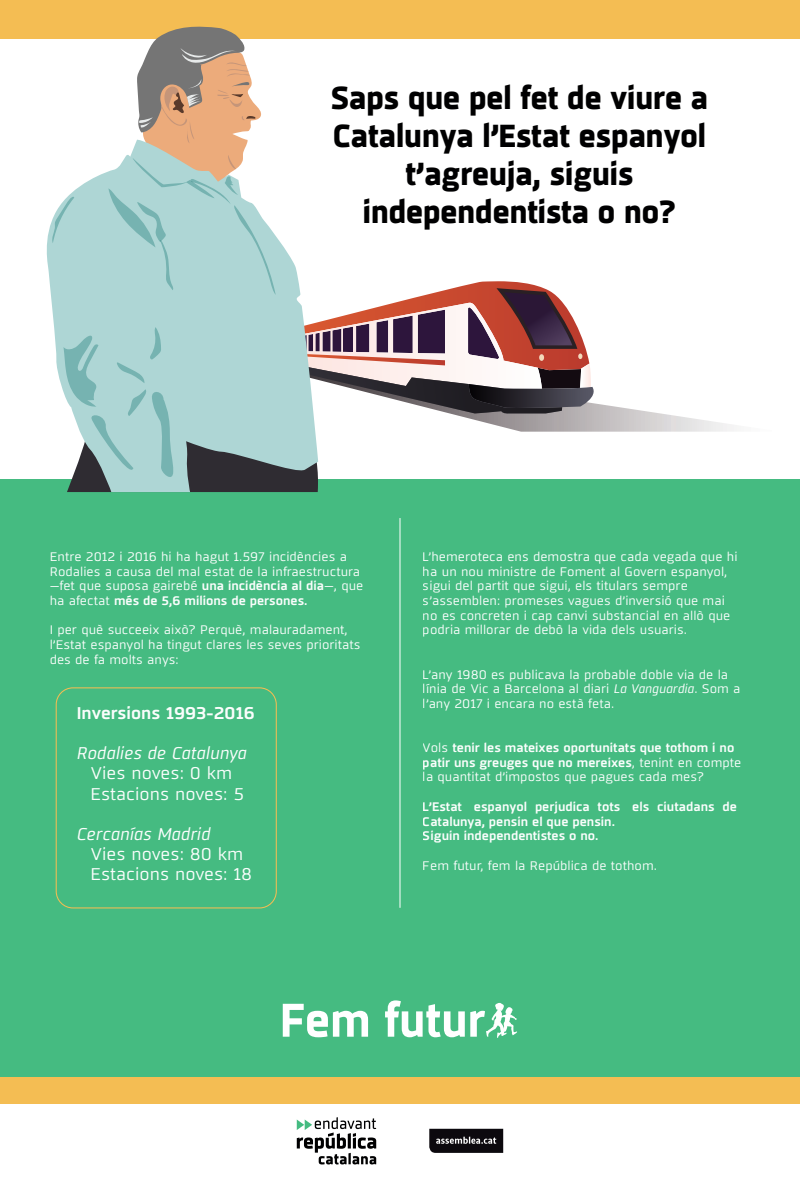
<style>
.page{position:relative;width:800px;height:1197px;background:#fff}
.page>*{position:absolute;margin:0;border:0;box-sizing:border-box;transform-origin:0 0}
.t1{font:800 31.5px/37.8px "Sisco";color:#000001;text-align:center}
.t2{font:16.8px/20.2px "Sisco";color:#fff;scale:1.08 1}
.t3{font:italic 16.8px "Sisco";color:#fff;scale:1.08 1}
.t4{font:600 16.8px "Sisco";color:#fff;scale:1.08 1}
.t5{font:12.25px/14.7px "Sisco";color:#fff;scale:1.08 1}
.t6{font:600 12.25px/14.7px "Sisco";color:#fff;scale:1.08 1}
.s1{font-weight:600}
.s2{font-style:italic}
.s3{font-weight:400}
</style>
<div class="page">
<svg style="left:598px;top:404px;width:136px;height:27px"></svg>
<div style="left:0;top:479px;width:800px;height:607px;background:#45bb81"></div>
<svg style="left:297px;top:1117px;width:79px;height:47px"></svg>
<svg style="left:429px;top:1128px;width:74px;height:24px;background:#2c292e"></svg>
<div style="left:0;top:1077px;width:800px;height:27px;background:#f4bd53"></div>
<div style="left:0;top:0;width:800px;height:39px;background:#f4bd53"></div>
<svg style="left:283px;top:1003px;width:85px;height:34px"></svg>
<svg style="left:385px;top:1000px;width:132px;height:38px"></svg>
<svg style="left:52px;top:26px;width:546px;height:466px"></svg>
<hr style="left:399px;top:518px;width:1px;height:389px;background:#fff">
<div style="left:56px;top:687px;width:221px;height:221px;border:1px solid #f4bd53;border-radius:17px"></div>
<h1 class="t1" style="left:331px;top:81px;width:379px">Saps que pel fet de viure a<br>Catalunya l’Estat espanyol t’agreuja, siguis independentista o no?</h1>
<p class="t5" style="left:50px;top:549px;width:292px">Entre 2012 i 2016 hi ha hagut 1.597 incidències a Rodalies a causa del mal estat de la infraestructura –fet que suposa gairebé <span class="s1">una incidència al dia</span>–, que ha afectat <span class="s1">més de 5,6 milions de persones.</span></p>
<p class="t5" style="left:50px;top:623px;width:289px">I per què succeeix això? Perquè, malauradament, l’Estat espanyol ha tingut clares les seves prioritats des de fa molts anys:</p>
<h2 class="t4" style="left:77px;top:702px;width:166px">Inversions 1993-2016</h2>
<h2 class="t3" style="left:77px;top:742px;width:159px">Rodalies de Catalunya</h2>
<h2 class="t2" style="left:90px;top:763px;width:144px">Vies noves: 0 km<br>Estacions noves: 5</h2>
<h2 class="t3" style="left:77px;top:823px;width:125px">Cercanías Madrid</h2>
<h2 class="t2" style="left:90px;top:844px;width:151px">Vies noves: 80 km<br>Estacions noves: 18</h2>
<p class="t5" style="left:423px;top:549px;width:293px">L’hemeroteca ens demostra que cada vegada que hi ha un nou ministre de Foment al Govern espanyol, sigui del partit que sigui, els titulars sempre s’assemblen: promeses vagues d’inversió que mai no es concreten i cap canvi substancial en allò que podria millorar de debò la vida dels usuaris.</p>
<p class="t5" style="left:423px;top:667px;width:296px">L’any 1980 es publicava la probable doble via de la línia de Vic a Barcelona al diari <span class="s2">La Vanguardia</span>. Som a l’any 2017 i encara no està feta.</p>
<p class="t6" style="left:423px;top:741px;width:296px"><span class="s3">Vols</span> tenir les mateixes oportunitats que tothom i no patir uns greuges que no mereixes<span class="s3">, tenint en compte la quantitat d’impostos que pagues cada mes?</span></p>
<p class="t6" style="left:423px;top:799px;width:292px">L’Estat espanyol perjudica tots els ciutadans de<br>Catalunya, pensin el que pensin.<br>Siguin independentistes o no.</p>
<p class="t5" style="left:423px;top:858px;width:218px">Fem futur, fem la República de tothom.</p>
</div>
